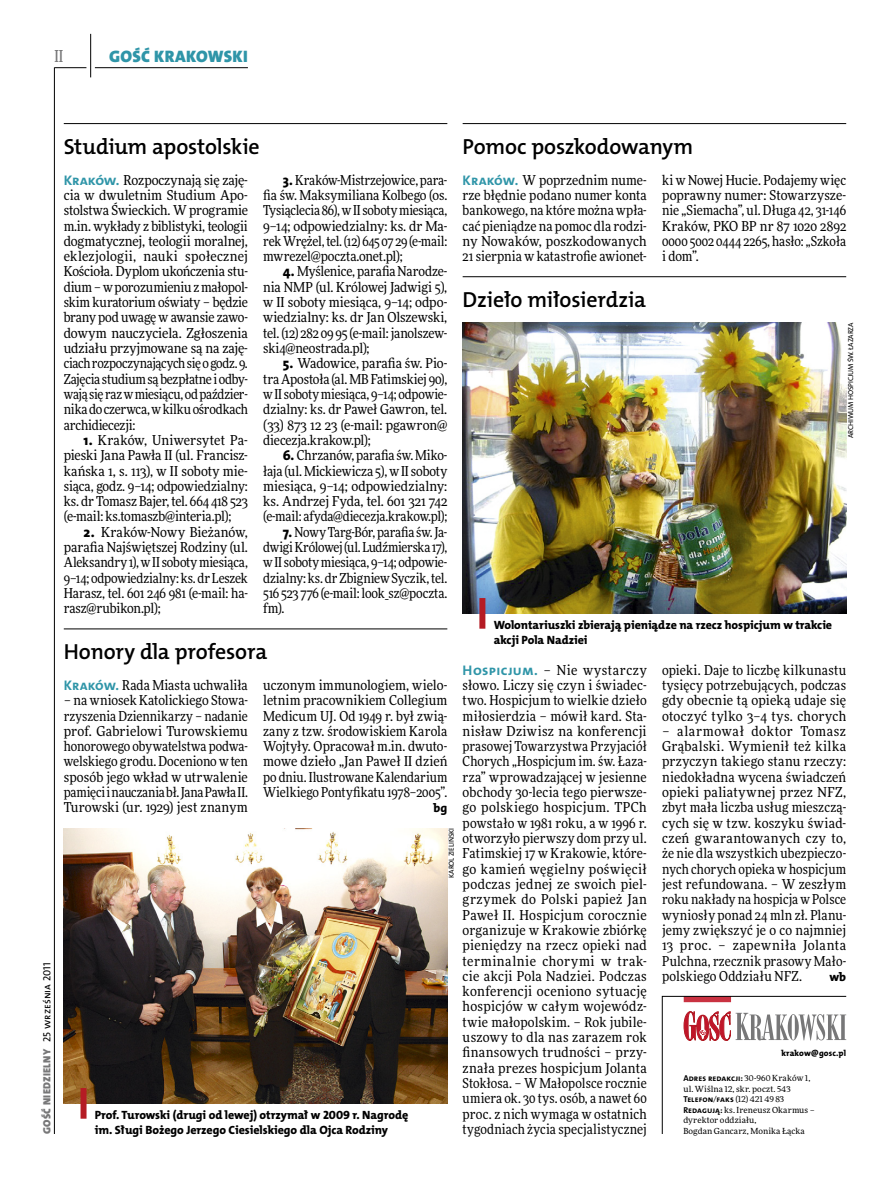
<style>
.page{position:relative;width:893px;height:1191px;background:#fff}
.page>*{position:absolute;margin:0;border:0;box-sizing:border-box;transform-origin:0 0}
.t1{font:21.9px "The Mix HP6 Se Bld";letter-spacing:-.01em;color:#000}
.t2{font:16.65px "The Mix HP9 Blk";letter-spacing:.02em;color:#2f95a8}
.t3{font:500 16.5px "Freeday Narrow";color:#777778;scale:.9 1}
.t4{font:13.65px/15.3px "Freeday Narrow News";color:#000;text-align:justify}
.t5{font:12.3px "The Mix HP8 Ex Bld";color:#000}
.t6{font:12px/15.3px "The Mix HP8 Ex Bld";letter-spacing:-.005em;color:#000}
.t7{font:10.5px "The Mix HP9 Blk";letter-spacing:.025em;color:#777778}
.t8{font:8.55px "The Mix HP7 Bld";letter-spacing:.005em;color:#000}
.t9{font:8.55px "The Mix HP8 Ex Bld";letter-spacing:.015em;color:#000}
.t10{font:8.4px/10.5px "Freeday News";letter-spacing:.02em;color:#000}
.t11{font:7.2px "The Mix HP5 Plain";letter-spacing:-.015em;color:#000}
.s1{font-family:"The Mix HP5 Plain";color:#000}
.s2{font-family:"The Mix HP7 Bld";font-size:13.95px;color:#2f95a8}
.s3{font-family:"The Mix HP8 Ex Bld";font-size:13.95px}
.s4{font-family:"Freeday News";font-size:8.4px}
.s5{font-family:"The Mix HP7 Bld";font-size:8.55px}
</style>
<div class="page">
<hr style="left:54px;top:67px;width:1px;height:1067px;background:#000">
<hr style="left:90px;top:34px;width:1px;height:43px;background:#000">
<hr style="left:54px;top:67px;width:32px;height:1px;background:#000">
<hr style="left:95px;top:67px;width:153px;height:1px;background:#000">
<svg style="left:662px;top:996px;width:185px;height:138px"></svg>
<hr style="left:64px;top:628px;width:383px;height:1px;background:#000">
<hr style="left:463px;top:276px;width:383px;height:1px;background:#000">
<hr style="left:64px;top:123px;width:383px;height:1px;background:#000">
<hr style="left:463px;top:123px;width:383px;height:1px;background:#000">
<img style="left:64px;top:828px;width:383px;height:275px">
<div style="left:81px;top:1088px;width:6px;height:30px;background:#b51b24"></div>
<img style="left:463px;top:322px;width:383px;height:291px">
<div style="left:479px;top:598px;width:6px;height:30px;background:#b51b24"></div>
<p class="t3" style="left:54px;top:46px;width:11px">II</p>
<p class="t2" style="left:109px;top:46px;width:140px">GOŚĆ KRAKOWSKI</p>
<p class="t7" style="left:40px;top:1134px;width:173px;rotate:-90deg">GOŚĆ NIEDZIELNY <span class="s1">25 września 2011</span></p>
<h1 class="t1" style="left:64px;top:132px;width:198px">Studium apostolskie</h1>
<p class="t4" style="left:64px;top:172px;width:186px"><span class="s2">Kraków.</span> Rozpoczynają się zaję&shy;cia w dwuletnim Studium Apo&shy;stolstwa Świeckich. W programie m.in. wykłady z biblistyki, teologii dogmatycznej, teologii moralnej, eklezjologii, nauki społecznej Kościoła. Dyplom ukończenia stu&shy;dium – w porozumieniu z małopol&shy;skim kuratorium oświaty – będzie brany pod uwagę w awansie zawo&shy;dowym nauczyciela. Zgłoszenia udziału przyjmowane są na zaję&shy;ciach rozpoczynających się o godz. 9.<br>Zajęcia studium są bezpłatne i odby&shy;wają się raz w miesiącu, od paździer&shy;nika do czerwca, w kilku ośrodkach archidiecezji:</p>
<p class="t4" style="left:64px;top:432px;width:186px;text-indent:20px"><span class="s3">1.</span> Kraków, Uniwersytet Pa&shy;pieski Jana Pawła II (ul. Francisz&shy;kańska 1, s. 113), w II soboty mie&shy;siąca, godz. 9–14; odpowiedzialny: ks. dr Tomasz Bajer, tel. 664 418 523 (e-mail: ks.tomaszb@interia.pl);</p>
<p class="t4" style="left:64px;top:524px;width:186px;text-indent:20px"><span class="s3">2.</span> Kraków-Nowy Bieżanów, parafia Najświętszej Rodziny (ul.<br>Aleksandry 1), w II soboty miesiąca, 9–14; odpowiedzialny: ks. dr Leszek Harasz, tel. 601 246 981 (e-mail: ha&shy;rasz@rubikon.pl);</p>
<p class="t4" style="left:263px;top:172px;width:186px;text-indent:20px"><span class="s3">3.</span> Kraków-Mistrzejowice, para&shy;fia św. Maksymiliana Kolbego (os.<br>Tysiąclecia 86), w II soboty miesiąca, 9–14; odpowiedzialny: ks. dr Ma&shy;rek Wrężel, tel. (12) 645 07 29 (e-mail: mwrezel@poczta.onet.pl);</p>
<p class="t4" style="left:263px;top:264px;width:186px;text-indent:20px"><span class="s3">4.</span> Myślenice, parafia Narodze&shy;nia NMP (ul. Królowej Jadwigi 5), w II soboty miesiąca, 9–14; odpo&shy;wiedzialny: ks. dr Jan Olszewski, tel. (12) 282 09 95 (e-mail: janolszew&shy;ski4@neostrada.pl);</p>
<p class="t4" style="left:263px;top:356px;width:186px;text-indent:20px"><span class="s3">5.</span> Wadowice, parafia św. Pio&shy;tra Apostoła (al. MB Fatimskiej 90), w II soboty miesiąca, 9–14; odpowie&shy;dzialny: ks. dr Paweł Gawron, tel. (33) 873 12 23 (e-mail: pgawron@ diecezja.krakow.pl);</p>
<p class="t4" style="left:263px;top:447px;width:186px;text-indent:20px"><span class="s3">6.</span> Chrzanów, parafia św. Miko&shy;łaja (ul. Mickiewicza 5), w II soboty miesiąca, 9–14; odpowiedzialny: ks. Andrzej Fyda, tel. 601 321 742 (e-mail: afyda@diecezja.krakow.pl);</p>
<p class="t4" style="left:263px;top:524px;width:186px;text-indent:20px"><span class="s3">7.</span> Nowy Targ-Bór, parafia św. Ja&shy;dwigi Królowej (ul. Ludźmierska 17), w II soboty miesiąca, 9–14; odpowie&shy;dzialny: ks. dr Zbigniew Syczik, tel.<br>516 523 776 (e-mail: look_sz@poczta. fm).</p>
<h1 class="t1" style="left:64px;top:638px;width:205px">Honory dla profesora</h1>
<p class="t4" style="left:64px;top:677px;width:186px"><span class="s2">Kraków.</span> Rada Miasta uchwaliła</p>
<p class="t4" style="left:64px;top:692px;width:186px">– na wniosek Katolickiego Stowa&shy;rzyszenia Dziennikarzy – nadanie prof. Gabrielowi Turowskiemu honorowego obywatelstwa podwa&shy;welskiego grodu. Doceniono w ten sposób jego wkład w utrwalenie pamięci i nauczania bł. Jana Pawła II.<br>Turowski (ur. 1929) jest znanym</p>
<p class="t4" style="left:263px;top:677px;width:186px">uczonym immunologiem, wielo&shy;letnim pracownikiem Collegium Medicum UJ. Od 1949 r. był zwią&shy;zany z tzw. środowiskiem Karola Wojtyły. Opracował m.in. dwuto&shy;mowe dzieło „Jan Paweł II dzień po dniu. Ilustrowane Kalendarium Wielkiego Pontyfikatu 1978–2005”.</p>
<p class="t5" style="left:433px;top:800px;width:15px">bg</p>
<p class="t11" style="left:447px;top:878px;width:52px;rotate:-90deg">Karol Zieliński</p>
<p class="t6" style="left:95px;top:1107px;width:315px">Prof. Turowski (drugi od lewej) otrzymał w 2009 r. Nagrodę im. Sługi Bożego Jerzego Ciesielskiego dla Ojca Rodziny</p>
<h1 class="t1" style="left:463px;top:132px;width:232px">Pomoc poszkodowanym</h1>
<p class="t4" style="left:463px;top:172px;width:186px"><span class="s2">Kraków.</span> W poprzednim nume&shy;rze błędnie podano numer konta bankowego, na które można wpła&shy;cać pieniądze na pomoc dla rodzi&shy;ny Nowaków, poszkodowanych 21 sierpnia w katastrofie awionet-</p>
<p class="t4" style="left:662px;top:172px;width:186px">ki w Nowej Hucie. Podajemy więc poprawny numer: Stowarzysze&shy;nie „Siemacha”, ul. Długa 42, 31-146<br>Kraków, PKO BP nr 87 1020 2892<br>0000 5002 0444 2265, hasło: „Szkoła i dom”.</p>
<h1 class="t1" style="left:463px;top:286px;width:185px">Dzieło miłosierdzia</h1>
<p class="t11" style="left:846px;top:438px;width:117px;rotate:-90deg">Archiwum H ospicjum św. Łazarza</p>
<p class="t6" style="left:494px;top:617px;width:340px">Wolontariuszki zbierają pieniądze na rzecz hospicjum w trakcie akcji Pola Nadziei</p>
<p class="t4" style="left:463px;top:662px;width:186px"><span class="s2">Hospicjum.</span> – Nie wystarczy słowo. Liczy się czyn i świadec&shy;two. Hospicjum to wielkie dzieło miłosierdzia – mówił kard. Sta&shy;nisław Dziwisz na konferencji prasowej Towarzystwa Przyjaciół Chorych „Hospicjum im. św. Łaza&shy;rza” wprowadzającej w jesienne obchody 30-lecia tego pierwsze&shy;go polskiego hospicjum. TPCh powstało w 1981 roku, a w 1996 r. otworzyło pierwszy dom przy ul.<br>Fatimskiej 17 w Krakowie, które&shy;go kamień węgielny poświęcił podczas jednej ze swoich piel&shy;grzymek do Polski papież Jan Paweł II. Hospicjum corocznie organizuje w Krakowie zbiórkę pieniędzy na rzecz opieki nad terminalnie chorymi w trak&shy;cie akcji Pola Nadziei. Podczas konferencji oceniono sytuację hospicjów w całym wojewódz&shy;twie małopolskim. – Rok jubile&shy;uszowy to dla nas zarazem rok finansowych trudności – przy&shy;znała prezes hospicjum Jolanta Stokłosa. – W Małopolsce rocznie umiera ok. 30 tys. osób, a nawet 60 proc. z nich wymaga w ostatnich tygodniach życia specjalistycznej</p>
<p class="t4" style="left:662px;top:662px;width:186px">opieki. Daje to liczbę kilkunastu tysięcy potrzebujących, podczas gdy obecnie tą opieką udaje się otoczyć tylko 3–4 tys. chorych</p>
<p class="t4" style="left:662px;top:723px;width:186px">– alarmował doktor Tomasz Grąbalski. Wymienił też kilka przyczyn takiego stanu rzeczy: niedokładna wycena świadczeń opieki paliatywnej przez NFZ, zbyt mała liczba usług mieszczą&shy;cych się w tzw. koszyku świad&shy;czeń gwarantowanych czy to, że nie dla wszystkich ubezpieczo&shy;nych chorych opieka w hospicjum jest refundowana. – W zeszłym roku nakłady na hospicja w Polsce wyniosły ponad 24 mln zł. Planu&shy;jemy zwiększyć je o co najmniej 13 proc. – zapewniła Jolanta Pulchna, rzecznik prasowy Mało&shy;polskiego Oddziału NFZ.</p>
<p class="t5" style="left:829px;top:968px;width:18px">wb</p>
<p class="t9" style="left:781px;top:1047px;width:66px">krakow@gosc.pl</p>
<p class="t8" style="left:683px;top:1073px;width:129px">Adres redakcji: <span class="s4">30-960 Kraków 1,</span></p>
<p class="t10" style="left:683px;top:1083px;width:133px">ul. Wiślna 12, skr. poczt. 543<br><span class="s5">Telefon</span>/<span class="s5">faks</span> (12) 421 49 83<br><span class="s5">Redagują:</span> ks. Ireneusz Okarmus – dyrektor oddziału,<br>Bogdan Gancarz, Monika Łącka</p>
</div>
